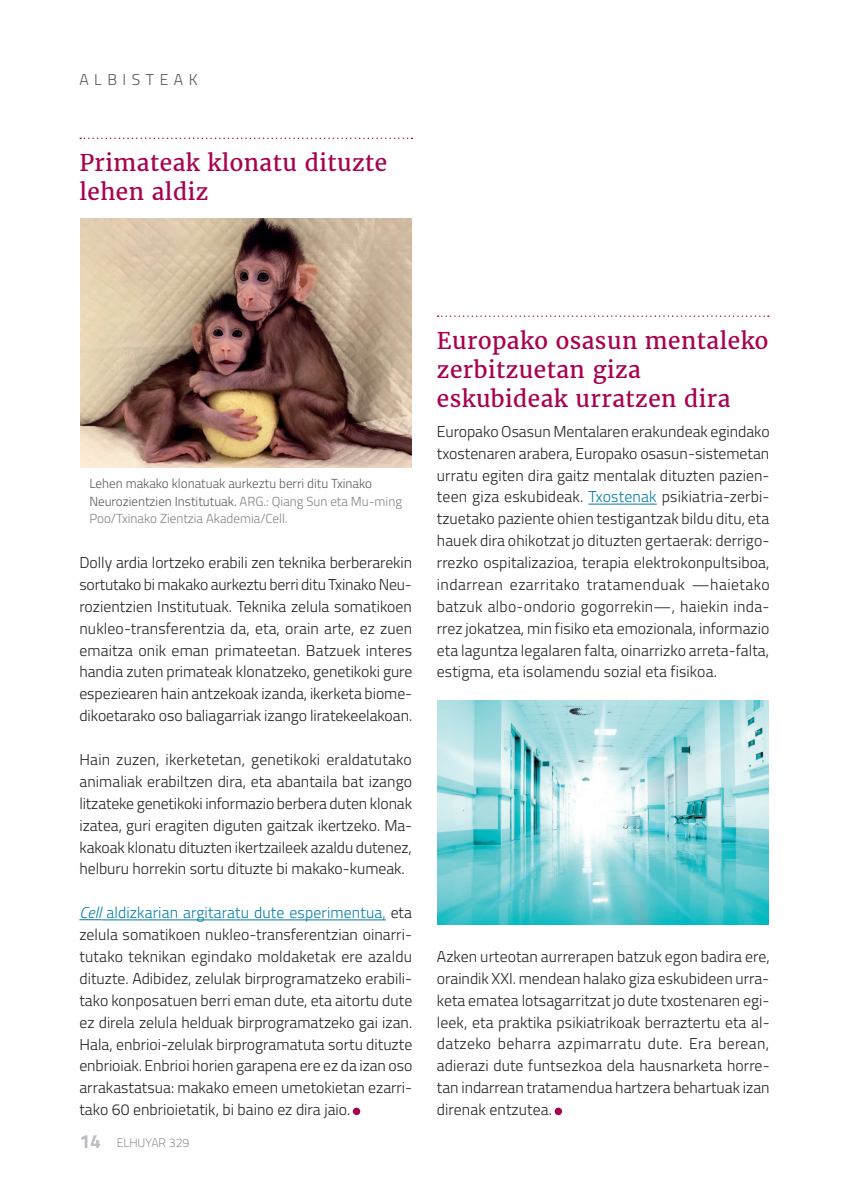
<style>
.page{position:relative;width:844px;height:1191px;background:#fff}
.page>*{position:absolute;margin:0;border:0;box-sizing:border-box;transform-origin:0 0}
.t1{font:22.75px/28.9px "Merriweather";letter-spacing:.02em;color:#a80150}
.t2{font:300 15.75px/21.9px "Titillium";color:#231f20;text-align:justify}
.t3{font:300 15.75px "Titillium";letter-spacing:.35em;color:#57585a}
.t4{font:300 13.12px/17.5px "Titillium";color:#57585a}
.t5{font:100 12.25px "Titillium";color:#57585a}
.s1{color:#808285}
.s2{font-style:italic;color:#007caa}
.s3{color:#007caa}
.s4{font-weight:700;font-size:19.25px;color:#bcbdc0}
</style>
<div class="page">
<hr style="left:588px;top:504px;width:68px;height:1px;background:#007caa">
<div style="left:554px;top:1107px;width:8px;height:8px;background:#a80150;border-radius:50%"></div>
<svg style="left:437px;top:315px;width:331px;height:2px"></svg>
<img style="left:437px;top:700px;width:331px;height:224px">
<svg style="left:79px;top:919px;width:23px;height:1px"></svg>
<hr style="left:102px;top:919px;width:284px;height:1px;background:#007caa">
<div style="left:353px;top:1107px;width:7px;height:8px;background:#a80150;border-radius:50%"></div>
<svg style="left:80px;top:138px;width:332px;height:1px"></svg>
<img style="left:80px;top:219px;width:331px;height:249px">
<p class="t3" style="left:79px;top:68px;width:120px">ALBISTEAK</p>
<h1 class="t1" style="left:79px;top:149px;width:309px">Primateak klonatu dituzte lehen aldiz</h1>
<p class="t4" style="left:89px;top:474px;width:314px">Lehen makako klonatuak aurkeztu berri ditu Txinako<br>Neurozientzien Institutuak. <span class="s1">ARG.: Qiang Sun eta Mu-ming<br>Poo/Txinako Zientzia Akademia/Cell.</span></p>
<p class="t2" style="left:79px;top:551px;width:334px">Dolly ardia lortzeko erabili zen teknika berberarekin sortutako bi makako aurkeztu berri ditu Txinako Neu&shy;rozientzien Institutuak. Teknika zelula somatikoen nukleo-transferentzia da, eta, orain arte, ez zuen emaitza onik eman primateetan. Batzuek interes handia zuten primateak klonatzeko, genetikoki gure espeziearen hain antzekoak izanda, ikerketa biome&shy;dikoetarako oso baliagarriak izango liratekeelakoan.</p>
<p class="t2" style="left:79px;top:747px;width:334px">Hain zuzen, ikerketetan, genetikoki eraldatutako animaliak erabiltzen dira, eta abantaila bat izango litzateke genetikoki informazio berbera duten klonak izatea, guri eragiten diguten gaitzak ikertzeko. Ma&shy;kakoak klonatu dituzten ikertzaileek azaldu dutenez, helburu horrekin sortu dituzte bi makako-kumeak.</p>
<p class="t2" style="left:79px;top:901px;width:334px"><span class="s2">Cell</span> <span class="s3">aldizkarian argitaratu dute esperimentua,</span> eta zelula somatikoen nukleo-transferentzian oinarri&shy;tutako teknikan egindako moldaketak ere azaldu dituzte. Adibidez, zelulak birprogramatzeko erabili&shy;tako konposatuen berri eman dute, eta aitortu dute ez direla zelula helduak birprogramatzeko gai izan.<br>Hala, enbrioi-zelulak birprogramatuta sortu dituzte enbrioiak. Enbrioi horien garapena ere ez da izan oso arrakastatsua: makako emeen umetokietan ezarri&shy;tako 60 enbrioietatik, bi baino ez dira jaio.</p>
<p class="t5" style="left:79px;top:1133px;width:111px"><span class="s4">14</span> ELHUYAR 329</p>
<h1 class="t1" style="left:437px;top:326px;width:333px">Europako osasun mentaleko zerbitzuetan giza eskubideak urratzen dira</h1>
<p class="t2" style="left:437px;top:419px;width:334px">Europako Osasun Mentalaren erakundeak egindako txostenaren arabera, Europako osasun-sistemetan urratu egiten dira gaitz mentalak dituzten pazien&shy;teen giza eskubideak. <span class="s3">Txostenak</span> psikiatria-zerbi&shy;tzuetako paziente ohien testigantzak bildu ditu, eta hauek dira ohikotzat jo dituzten gertaerak: derrigo&shy;rrezko ospitalizazioa, terapia elektrokonpultsiboa, indarrean ezarritako tratamenduak —haietako batzuk albo-ondorio gogorrekin—, haiekin inda&shy;rrez jokatzea, min fisiko eta emozionala, informazio eta laguntza legalaren falta, oinarrizko arreta-falta, estigma, eta isolamendu sozial eta fisikoa.</p>
<p class="t2" style="left:437px;top:944px;width:334px">Azken urteotan aurrerapen batzuk egon badira ere, oraindik XXI. mendean halako giza eskubideen urra&shy;keta ematea lotsagarritzat jo dute txostenaren egi&shy;leek, eta praktika psikiatrikoak berraztertu eta al&shy;datzeko beharra azpimarratu dute. Era berean, adierazi dute funtsezkoa dela hausnarketa horre&shy;tan indarrean tratamendua hartzera behartuak izan direnak entzutea.</p>
</div>
